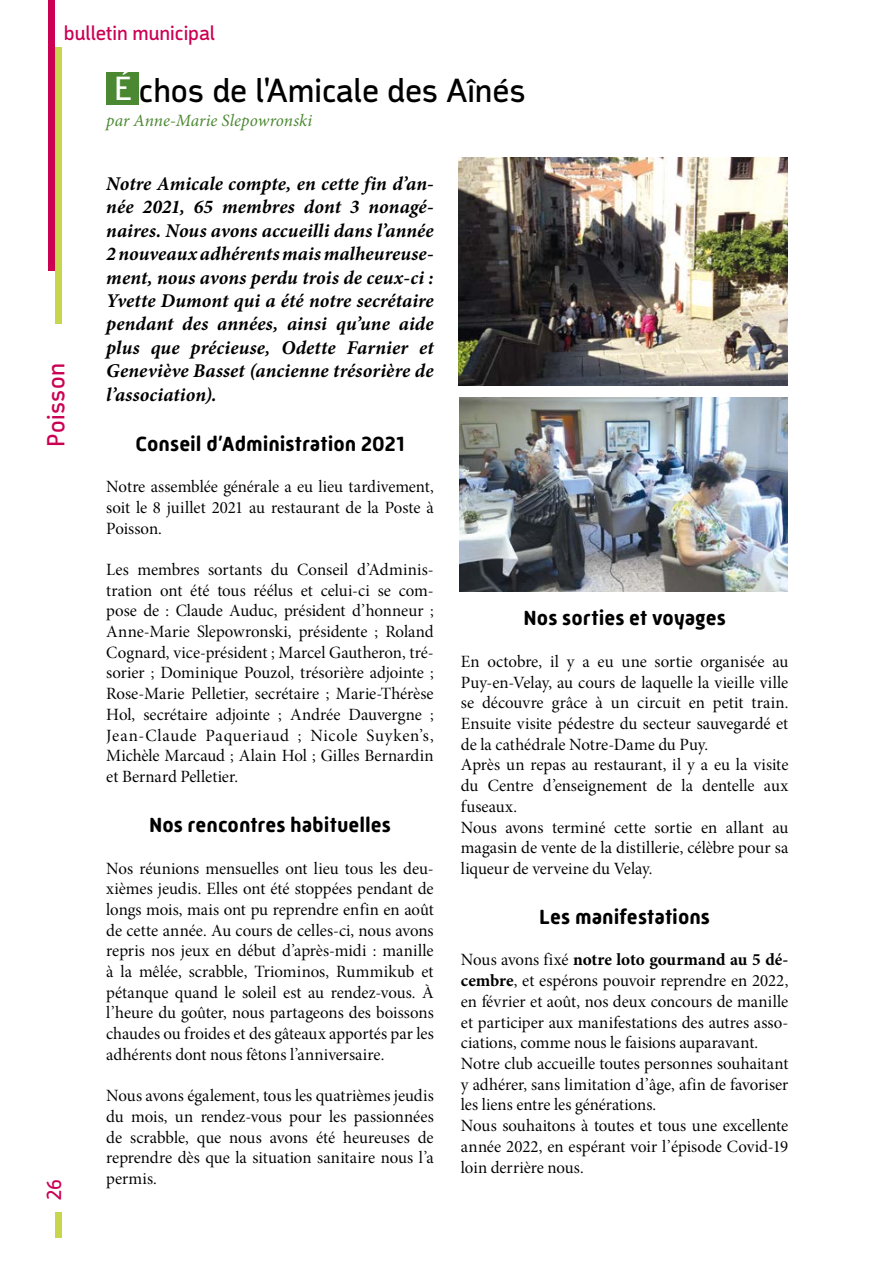
<style>
.page{position:relative;width:893px;height:1263px;background:#fff}
.page>*{position:absolute;margin:0;border:0;box-sizing:border-box;transform-origin:0 0}
.t1{font:34.5px "Argumentum";color:#000}
.t2{font:25.5px "Argumentum";letter-spacing:.02em;color:#cb0053}
.t3{font:700 21px "Mic 32 New Rounded";color:#000}
.t4{font:21px "Argumentum";color:#cb0053}
.t5{font:italic 700 19.5px/23.4px "Minion Pro";letter-spacing:.005em;color:#000;text-align:justify}
.t6{font:17.25px/20.7px "Minion Pro Subh";color:#000;text-align:justify}
.t7{font:700 17.25px "Minion Pro";letter-spacing:-.005em;color:#000}
.t8{font:italic 17.25px "Minion Pro";color:#4b8832}
.s1{color:#fff}
.s2{font-family:"Minion Pro Subh";font-weight:400}
.s3{font-family:"Minion Pro";font-weight:700}
</style>
<div class="page">
<div style="left:48px;top:0;width:7px;height:271px;background:#cb0053"></div>
<div style="left:55px;top:47px;width:7px;height:277px;background:#c7d64c"></div>
<div style="left:55px;top:1212px;width:6px;height:25px;background:#c7d64c"></div>
<div style="left:106px;top:72px;width:33px;height:33px;background:#4b8832"></div>
<img style="left:458px;top:157px;width:330px;height:228px">
<img style="left:459px;top:397px;width:329px;height:195px">
<p class="t4" style="left:64px;top:21px;width:153px">bulletin municipal</p>
<h2 class="t2" style="left:41px;top:447px;width:85px;rotate:-90deg">Poisson</h2>
<p class="t4" style="left:41px;top:1200px;width:23px;rotate:-90deg">26</p>
<h1 class="t1" style="left:114px;top:69px;width:413px"><span class="s1">É</span> chos de l'Amicale des Aînés</h1>
<p class="t8" style="left:106px;top:108px;width:207px">par Anne-Marie Slepowronski</p>
<p class="t5" style="left:106px;top:172px;width:329px">Notre Amicale compte, en cette fin d’an&shy;née 2021, 65 membres dont 3 nonagé&shy;naires. Nous avons accueilli dans l’année 2 nouveaux adhérents mais malheureuse&shy;ment, nous avons perdu trois de ceux-ci :<br>Yvette Dumont qui a été notre secrétaire pendant des années, ainsi qu’une aide plus que précieuse, Odette Farnier et Geneviève Basset (ancienne trésorière de l’association).</p>
<p class="t3" style="left:135px;top:431px;width:271px">Conseil d’Administration 2021</p>
<p class="t6" style="left:106px;top:476px;width:329px">Notre assemblée générale a eu lieu tardivement, soit le 8 juillet 2021 au restaurant de la Poste à Poisson.</p>
<p class="t6" style="left:106px;top:559px;width:329px">Les membres sortants du Conseil d’Adminis&shy;tration ont été tous réélus et celui-ci se com&shy;pose de : Claude Auduc, président d’honneur ; Anne-Marie Slepowronski, présidente ; Roland Cognard, vice-président ; Marcel Gautheron, tré&shy;sorier ; Dominique Pouzol, trésorière adjointe ; Rose-Marie Pelletier, secrétaire ; Marie-Thérèse Hol, secrétaire adjointe ; Andrée Dauvergne ; Jean-Claude Paqueriaud ; Nicole Suyken’s, Michèle Marcaud ; Alain Hol ; Gilles Bernardin et Bernard Pelletier.</p>
<p class="t3" style="left:149px;top:813px;width:244px">Nos rencontres habituelles</p>
<p class="t6" style="left:106px;top:858px;width:329px">Nos réunions mensuelles ont lieu tous les deu&shy;xièmes jeudis. Elles ont été stoppées pendant de longs mois, mais ont pu reprendre enfin en août de cette année. Au cours de celles-ci, nous avons repris nos jeux en début d’après-midi : manille à la mêlée, scrabble, Triominos, Rummikub et pétanque quand le soleil est au rendez-vous. À l’heure du goûter, nous partageons des boissons chaudes ou froides et des gâteaux apportés par les adhérents dont nous fêtons l’anniversaire.</p>
<p class="t6" style="left:106px;top:1085px;width:329px">Nous avons également, tous les quatrièmes jeudis du mois, un rendez-vous pour les passionnées de scrabble, que nous avons été heureuses de reprendre dès que la situation sanitaire nous l’a permis.</p>
<p class="t3" style="left:523px;top:606px;width:204px">Nos sorties et voyages</p>
<p class="t6" style="left:461px;top:651px;width:329px;text-align:left">En octobre, il y a eu une sortie organisée au Puy-en-Velay, au cours de laquelle la vieille ville se découvre grâce à un circuit en petit train.<br>Ensuite visite pédestre du secteur sauvegardé et de la cathédrale Notre-Dame du Puy.<br>Après un repas au restaurant, il y a eu la visite du Centre d’enseignement de la dentelle aux fuseaux.<br>Nous avons terminé cette sortie en allant au magasin de vente de la distillerie, célèbre pour sa liqueur de verveine du Velay.</p>
<p class="t3" style="left:539px;top:905px;width:172px">Les manifestations</p>
<p class="t7" style="left:461px;top:948px;width:329px"><span class="s2">Nous avons fixé</span> notre loto gourmand au 5 dé-</p>
<p class="t6" style="left:461px;top:970px;width:329px;text-align:left"><span class="s3">cembre</span>, et espérons pouvoir reprendre en 2022, en février et août, nos deux concours de manille et participer aux manifestations des autres asso&shy;ciations, comme nous le faisions auparavant.<br>Notre club accueille toutes personnes souhaitant y adhérer, sans limitation d’âge, afin de favoriser les liens entre les générations.<br>Nous souhaitons à toutes et tous une excellente année 2022, en espérant voir l’épisode Covid-19 loin derrière nous.</p>
</div>
